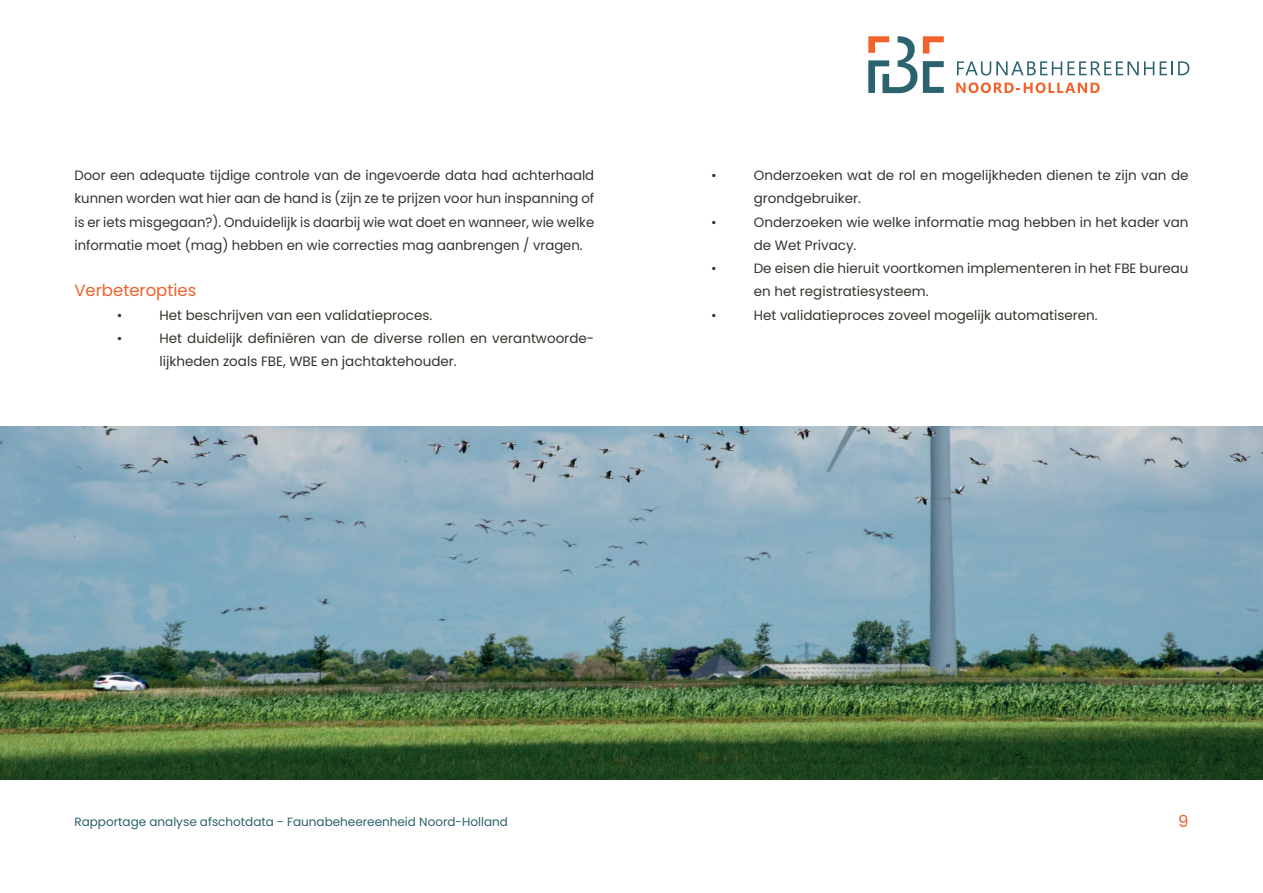
<style>
.page{position:relative;width:1263px;height:893px;background:#fff}
.page>*{position:absolute;margin:0;border:0;box-sizing:border-box;transform-origin:0 0}
.t1{font:16.5px "Poppins";color:#f2602a}
.t2{font:13.5px/23.2px "Poppins";color:#35332d}
.t3{font:12px "Poppins";color:#2b616b}
</style>
<div class="page">
<svg style="left:868px;top:36px;width:49px;height:57px"></svg>
<svg style="left:923px;top:61px;width:21px;height:32px"></svg>
<svg style="left:923px;top:36px;width:21px;height:18px"></svg>
<svg style="left:957px;top:61px;width:197px;height:15px"></svg>
<svg style="left:1160px;top:61px;width:29px;height:14px"></svg>
<svg style="left:956px;top:82px;width:144px;height:11px"></svg>
<img style="left:0;top:426px;width:1263px;height:353px">
<p class="t2" style="left:74px;top:164px;width:521px;text-align:justify">Door een adequate tijdige controle van de ingevoerde data had achterhaald kunnen worden wat hier aan de hand is (zijn ze te prijzen voor hun inspanning of is er iets misgegaan?). Onduidelijk is daarbij wie wat doet en wanneer, wie welke informatie moet (mag) hebben en wie correcties mag aanbrengen / vragen.</p>
<p class="t1" style="left:74px;top:281px;width:123px">Verbeteropties</p>
<p class="t2" style="left:117px;top:303px;width:7px">•</p>
<p class="t2" style="left:159px;top:303px;width:274px">Het beschrijven van een validatieproces.</p>
<p class="t2" style="left:117px;top:326px;width:7px">•</p>
<p class="t2" style="left:159px;top:326px;width:436px">Het duidelijk definiëren van de diverse rollen en verantwoorde&shy;lijkheden zoals FBE, WBE en jachtaktehouder.</p>
<p class="t2" style="left:711px;top:164px;width:7px">•</p>
<p class="t2" style="left:754px;top:164px;width:436px">Onderzoeken wat de rol en mogelijkheden dienen te zijn van de grondgebruiker.</p>
<p class="t2" style="left:711px;top:210px;width:7px">•</p>
<p class="t2" style="left:754px;top:210px;width:436px">Onderzoeken wie welke informatie mag hebben in het kader van de Wet Privacy.</p>
<p class="t2" style="left:711px;top:257px;width:7px">•</p>
<p class="t2" style="left:754px;top:257px;width:436px">De eisen die hieruit voortkomen implementeren in het FBE bureau en het registratiesysteem.</p>
<p class="t2" style="left:711px;top:303px;width:7px">•</p>
<p class="t2" style="left:754px;top:303px;width:345px">Het validatieproces zoveel mogelijk automatiseren.</p>
<p class="t3" style="left:74px;top:815px;width:435px">Rapportage analyse afschotdata - Faunabeheereenheid Noord-Holland</p>
<p class="t1" style="left:1178px;top:812px;width:12px">9</p>
</div>
